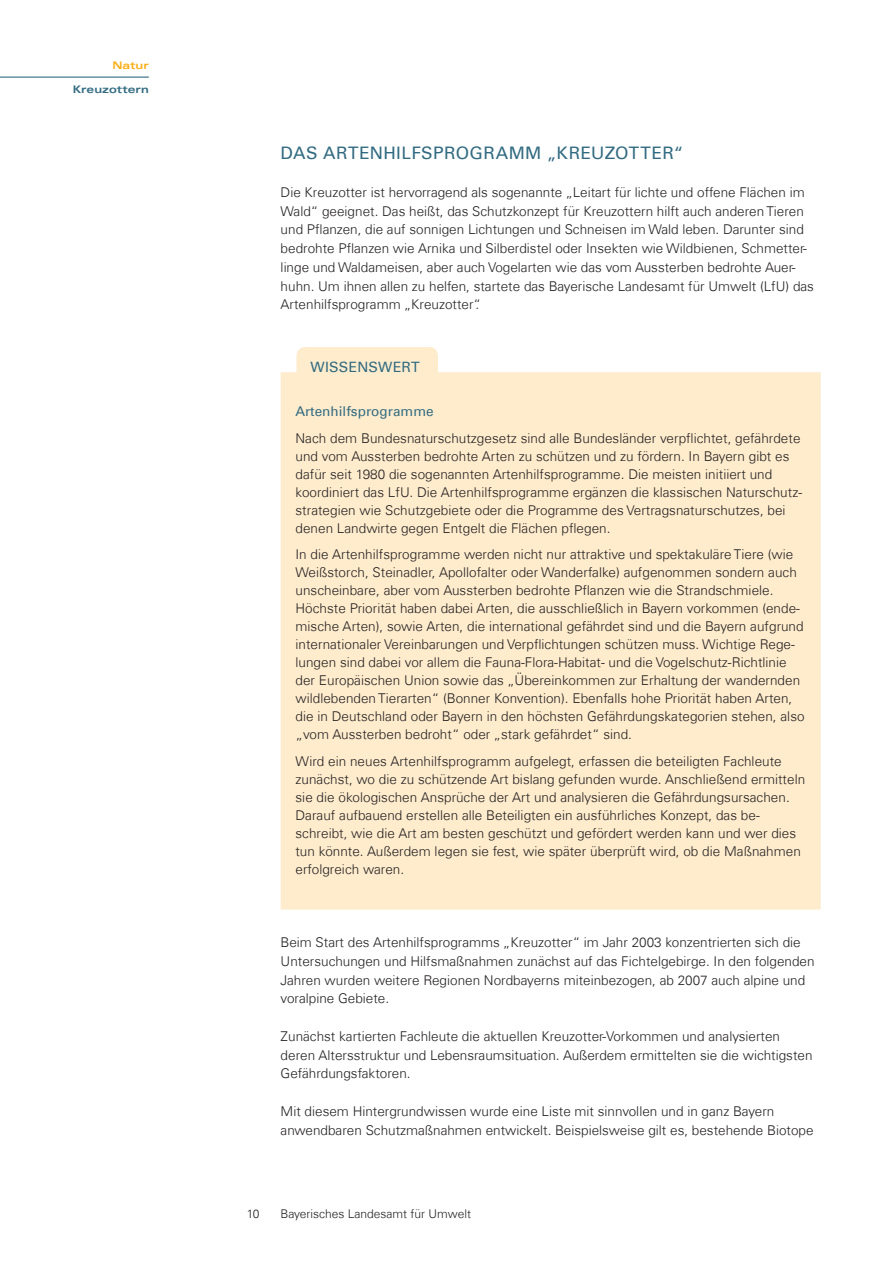
<style>
.page{position:relative;width:893px;height:1263px;background:#fff}
.page>*{position:absolute;margin:0;border:0;box-sizing:border-box;transform-origin:0 0}
.Head_2_UmweltWissen{font:17.25px "Univers Com 55 Roman";letter-spacing:.02em;color:#316b81}
.Box_Head_Thema{font:14.25px "Univers Com 55 Roman";letter-spacing:.015em;color:#316b81}
.Box_Fließ_Thema{font:300 13.5px/18px "Univers Com 45";color:#231f20}
.Fließ_Thema{font:300 13.5px/18.8px "Univers Com 45";color:#231f20}
.Box_Fließ_Thema-2{font:13.5px "Univers Com 55 Roman";color:#316b81}
.t1{font:300 12px "Univers Com 45";color:#231f20}
.t2{font:10.5px "Univers Com 63 Bold Ext";color:#316b81}
.t3{font:10.5px "Univers Com 63 Bold Ext";color:#faaf18}
</style>
<div class="page">
<hr style="left:0;top:77px;width:149px;height:1px;background:#316b81">
<div style="left:281px;top:347px;width:540px;height:562px;background:#feeccd"></div>
<p class="t3" style="left:112px;top:59px;width:38px">Natur</p>
<p class="t2" style="left:73px;top:84px;width:78px">Kreuzottern</p>
<h2 class="Head_2_UmweltWissen" style="left:281px;top:143px;width:404px">DAS ARTENHILFSPROGRAMM „KREUZOTTER“</h2>
<p class="Fließ_Thema" style="left:281px;top:183px;width:535px">Die Kreuzotter ist hervorragend als sogenannte „Leitart für lichte und offene Flächen im Wald“ geeignet. Das heißt, das Schutzkonzept für Kreuzottern hilft auch anderen Tieren und Pflanzen, die auf sonnigen Lichtungen und Schneisen im Wald leben. Darunter sind bedrohte Pflanzen wie Arnika und Silberdistel oder Insekten wie Wildbienen, Schmetter&shy;linge und Waldameisen, aber auch Vogelarten wie das vom Aussterben bedrohte Auer&shy;huhn. Um ihnen allen zu helfen, startete das Bayerische Landesamt für Umwelt (LfU) das Artenhilfsprogramm „Kreuzotter“.</p>
<h3 class="Box_Head_Thema" style="left:311px;top:359px;width:111px">WISSENSWERT</h3>
<p class="Box_Fließ_Thema-2" style="left:296px;top:403px;width:140px">Artenhilfsprogramme</p>
<p class="Box_Fließ_Thema" style="left:296px;top:429px;width:508px">Nach dem Bundesnaturschutzgesetz sind alle Bundesländer verpflichtet, gefährdete und vom Aussterben bedrohte Arten zu schützen und zu fördern. In Bayern gibt es dafür seit 1980 die sogenannten Artenhilfsprogramme. Die meisten initiiert und koordiniert das LfU. Die Artenhilfsprogramme ergänzen die klassischen Naturschutz&shy;strategien wie Schutzgebiete oder die Programme des Vertragsnaturschutzes, bei denen Landwirte gegen Entgelt die Flächen pflegen.</p>
<p class="Box_Fließ_Thema" style="left:296px;top:545px;width:511px">In die Artenhilfsprogramme werden nicht nur attraktive und spektakuläre Tiere (wie Weißstorch, Steinadler, Apollofalter oder Wanderfalke) aufgenommen sondern auch unscheinbare, aber vom Aussterben bedrohte Pflanzen wie die Strandschmiele.<br>Höchste Priorität haben dabei Arten, die ausschließlich in Bayern vorkommen (ende&shy;mische Arten), sowie Arten, die international gefährdet sind und die Bayern aufgrund internationaler Vereinbarungen und Verpflichtungen schützen muss. Wichtige Rege&shy;lungen sind dabei vor allem die Fauna-Flora-Habitat- und die Vogelschutz-Richtlinie der Europäischen Union sowie das „Übereinkommen zur Erhaltung der wandernden wildlebenden Tierarten“ (Bonner Konvention). Ebenfalls hohe Priorität haben Arten, die in Deutschland oder Bayern in den höchsten Gefährdungskategorien stehen, also „vom Aussterben bedroht“ oder „stark gefährdet“ sind.</p>
<p class="Box_Fließ_Thema" style="left:296px;top:752px;width:511px">Wird ein neues Artenhilfsprogramm aufgelegt, erfassen die beteiligten Fachleute zunächst, wo die zu schützende Art bislang gefunden wurde. Anschließend ermitteln sie die ökologischen Ansprüche der Art und analysieren die Gefährdungsursachen.<br>Darauf aufbauend erstellen alle Beteiligten ein ausführliches Konzept, das be&shy;schreibt, wie die Art am besten geschützt und gefördert werden kann und wer dies tun könnte. Außerdem legen sie fest, wie später überprüft wird, ob die Maßnahmen erfolgreich waren.</p>
<p class="Fließ_Thema" style="left:281px;top:933px;width:535px">Beim Start des Artenhilfsprogramms „Kreuzotter“ im Jahr 2003 konzentrierten sich die Untersuchungen und Hilfsmaßnahmen zunächst auf das Fichtelgebirge. In den folgenden Jahren wurden weitere Regionen Nordbayerns miteinbezogen, ab 2007 auch alpine und voralpine Gebiete.</p>
<p class="Fließ_Thema" style="left:281px;top:1027px;width:533px">Zunächst kartierten Fachleute die aktuellen Kreuzotter-Vorkommen und analysierten deren Altersstruktur und Lebensraumsituation. Außerdem ermittelten sie die wichtigsten<br>Gefährdungsfaktoren.</p>
<p class="Fließ_Thema" style="left:281px;top:1102px;width:534px">Mit diesem Hintergrundwissen wurde eine Liste mit sinnvollen und in ganz Bayern anwendbaren Schutzmaßnahmen entwickelt. Beispielsweise gilt es, bestehende Biotope</p>
<p class="t1" style="left:247px;top:1207px;width:14px">10</p>
<p class="t1" style="left:281px;top:1207px;width:192px">Bayerisches Landesamt für Umwelt</p>
</div>
